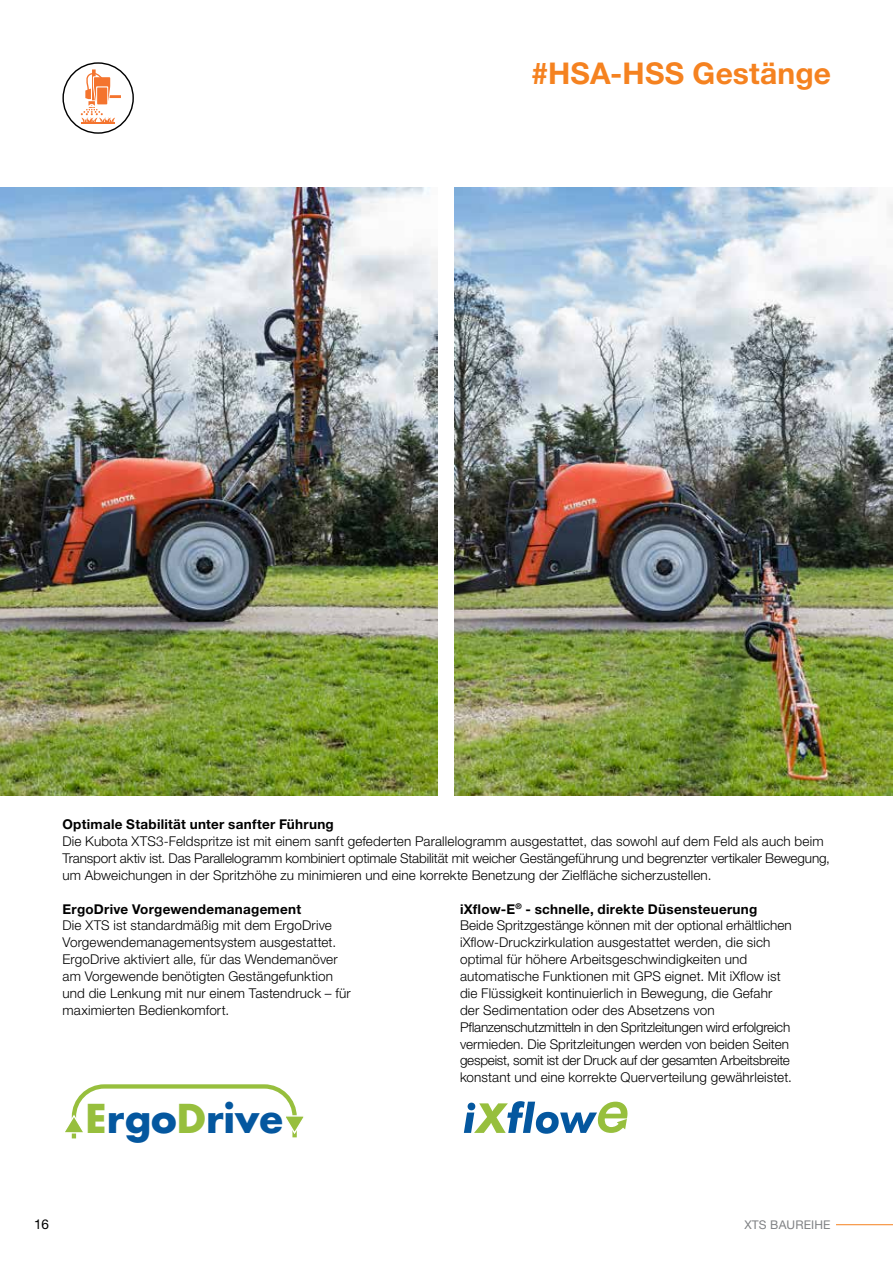
<style>
.page{position:relative;width:893px;height:1263px;background:#fff}
.page>*{position:absolute;margin:0;border:0;box-sizing:border-box;transform-origin:0 0}
.t1{font:700 38.7px "Futura";color:#04579f}
.t2{font:700 30px "Helvetica Neue LT Std";letter-spacing:.005em;color:#f58220}
.t3{font:300 13.5px/16.8px "Helvetica Neue LT Std";letter-spacing:.01em;color:#000}
.t4{font:700 13.5px "Helvetica Neue LT Std";letter-spacing:.02em;color:#000}
.t5{font:13.5px "Helvetica Neue LT Std";color:#000}
.t6{font:12px "Helvetica Neue LT Std";letter-spacing:.01em;color:#808285}
.s1{font-weight:700}
.s2{color:#97bf3d}
</style>
<div class="page">
<hr style="left:836px;top:1224px;width:57px;height:1px;background:#f58220">
<img style="left:0;top:188px;width:438px;height:607px">
<img style="left:455px;top:188px;width:438px;height:607px">
<div style="left:62px;top:62px;width:72px;height:72px;border:1px solid #000;border-radius:50%"></div>
<hr style="left:81px;top:123px;width:34px;height:1px;background:#f4742e">
<svg style="left:81px;top:69px;width:40px;height:54px"></svg>
<svg style="left:464px;top:1101px;width:163px;height:33px"></svg>
<svg style="left:65px;top:1084px;width:239px;height:55px"></svg>
<h2 class="t2" style="left:532px;top:54px;width:301px">#HSA-HSS Gestänge</h2>
<p class="t4" style="left:62px;top:816px;width:273px">Optimale Stabilität unter sanfter Führung</p>
<p class="t3" style="left:62px;top:832px;width:769px">Die Kubota XTS3-Feldspritze ist mit einem sanft gefederten Parallelogramm ausgestattet, das sowohl auf dem Feld als auch beim<br>Transport aktiv ist. Das Parallelogramm kombiniert optimale Stabilität mit weicher Gestängeführung und begrenzter vertikaler Bewegung, um Abweichungen in der Spritzhöhe zu minimieren und eine korrekte Benetzung der Zielfläche sicherzustellen.</p>
<p class="t4" style="left:63px;top:900px;width:240px">ErgoDrive Vorgewendemanagement</p>
<p class="t3" style="left:63px;top:917px;width:290px">Die XTS ist standardmäßig mit dem ErgoDrive Vorgewendemanagementsystem ausgestattet.<br>ErgoDrive aktiviert alle, für das Wendemanöver am Vorgewende benötigten Gestängefunktion und die Lenkung mit nur einem Tastendruck – für maximierten Bedienkomfort.</p>
<p class="t3" style="left:460px;top:900px;width:333px"><span class="s1">iXflow-E</span><sup>®</sup> <span class="s1">- schnelle, direkte Düsensteuerung </span>Beide Spritzgestänge können mit der optional erhältlichen iXflow-Druckzirkulation ausgestattet werden, die sich optimal für höhere Arbeitsgeschwindigkeiten und automatische Funktionen mit GPS eignet. Mit iXflow ist die Flüssigkeit kontinuierlich in Bewegung, die Gefahr der Sedimentation oder des Absetzens von Pflanzenschutzmitteln in den Spritzleitungen wird erfolgreich vermieden. Die Spritzleitungen werden von beiden Seiten gespeist, somit ist der Druck auf der gesamten Arbeitsbreite konstant und eine korrekte Querverteilung gewährleistet.</p>
<h1 class="t1" style="left:85px;top:1093px;width:199px"><span class="s2">E</span>rgo<span class="s2">D</span>rive</h1>
<p class="t5" style="left:34px;top:1216px;width:17px">16</p>
<p class="t6" style="left:744px;top:1217px;width:87px">XTS BAUREIHE</p>
</div>
